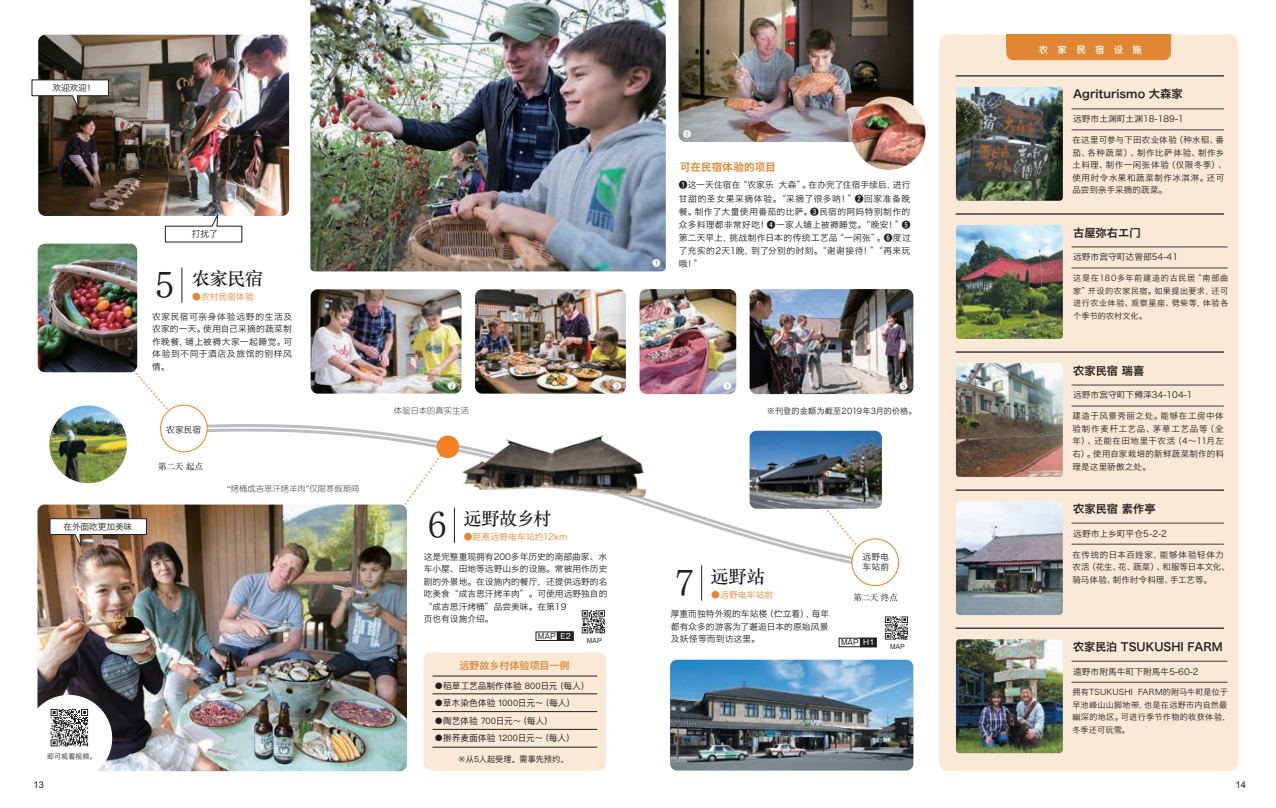
<style>
.page{position:relative;width:1276px;height:808px;background:#fff}
.page>*{position:absolute;margin:0;border:0;box-sizing:border-box;transform-origin:0 0}
.t1{font:37.12px "Tsuku Min Pro L";color:#231f20}
.t2{font:18.12px "ST Songti SC Bold";letter-spacing:-.025em;color:#231f20}
.t3{font:11.25px "Hiragino Sans GB W6";color:#231f20}
.t4{font:10.62px "Hiragino Sans GB W6";letter-spacing:.005em;color:#e18733}
.t5{font:600 10px "Ping Fang SC";color:#e18733}
.t6{font:500 9.38px "Ping Fang SC";letter-spacing:1em;color:#fff}
.t7{font:9.38px "Arial";color:#231f20}
.t8{font:8.75px/12.5px "Hiragino Sans GB W3";color:#231f20}
.t9{font:8.75px "Ping Fang SC";letter-spacing:-.005em;color:#231f20}
.t10{font:8.75px "Hiragino Sans GB W3";letter-spacing:.015em;color:#e18733}
.t11{font:8.75px "Hiragino Sans GB W3";letter-spacing:.02em;color:#231f20}
.t12{font:8.75px "ST Songti SC Regular";letter-spacing:-.035em;color:#231f20}
.t13{font:8.75px "Hiragino Sans GB W3";letter-spacing:-.02em;color:#231f20}
.t14{font:8.5px/12.5px "Hiragino Sans GB W3";letter-spacing:.045em;color:#231f20}
.t15{font:8.5px/12.5px "Hiragino Sans GB W3";letter-spacing:.025em;color:#231f20}
.t16{font:8.12px/12.5px "Hiragino Sans GB W3";letter-spacing:.035em;color:#231f20;text-align:justify}
.t17{font:8.12px "ST Yuanti SC Light";letter-spacing:.035em;color:#231f20}
.t18{font:8.12px "Ping Fang SC";color:#231f20}
.t19{font:500 8.12px "Gothic MB101 Pro";color:#fff}
.t20{font:7.5px "Gothic MB101 Pro";color:#231f20}
.t21{font:6.88px "Hiragino Sans GB W3";letter-spacing:.025em;color:#231f20}
.t22{font:6.25px "Gothic MB101 Pro";color:#231f20}
.s1{font-family:"Gothic MB101 Pro";font-weight:500}
.s2{color:#fff}
</style>
<div class="page">
<svg style="left:169px;top:424px;width:719px;height:163px"></svg>
<svg style="left:397px;top:446px;width:51px;height:69px"></svg>
<img style="left:749px;top:431px;width:133px;height:78px">
<svg style="left:128px;top:365px;width:58px;height:59px"></svg>
<img style="left:38px;top:35px;width:251px;height:181px">
<img style="left:310px;top:0;width:356px;height:271px">
<div style="left:160px;top:405px;width:47px;height:47px;background:#fff;border-radius:50%"></div>
<div style="left:160px;top:405px;width:48px;height:47px;border:1px solid #f58021;border-radius:50%"></div>
<img style="left:38px;top:244px;width:99px;height:128px">
<div style="left:852px;top:539px;width:46px;height:47px;background:#fff;border-radius:50%"></div>
<div style="left:851px;top:538px;width:48px;height:48px;border:1px solid #f58021;border-radius:50%"></div>
<img style="left:37px;top:504px;width:370px;height:267px">
<img style="left:460px;top:394px;width:191px;height:126px">
<div style="left:436px;top:436px;width:23px;height:22px;background:#f58021;border-radius:50%"></div>
<div style="left:939px;top:34px;width:299px;height:737px;background:#fae9d7;border-radius:9px"></div>
<div style="left:1006px;top:34px;width:165px;height:26px;background:#e18733;border-radius:7px"></div>
<div style="left:1006px;top:34px;width:165px;height:15px;background:#e18733"></div>
<img style="left:678px;top:0;width:235px;height:142px">
<img style="left:852px;top:97px;width:73px;height:73px;border-radius:37px">
<svg style="left:31px;top:79px;width:78px;height:31px"></svg>
<svg style="left:165px;top:212px;width:77px;height:30px"></svg>
<svg style="left:582px;top:610px;width:23px;height:23px"></svg>
<svg style="left:885px;top:616px;width:23px;height:24px"></svg>
<hr style="left:955px;top:75px;width:269px;height:2px;background:#3e3e3f">
<hr style="left:1071px;top:109px;width:153px;height:1px;background:#3e3e3f">
<hr style="left:1071px;top:130px;width:153px;height:1px;background:#3e3e3f">
<img style="left:49px;top:405px;width:78px;height:78px;border-radius:39px">
<svg style="left:49px;top:518px;width:98px;height:30px"></svg>
<div style="left:423px;top:652px;width:183px;height:118px;background:#fae9d7;border-radius:7px"></div>
<img style="left:670px;top:660px;width:243px;height:110px">
<hr style="left:182px;top:267px;width:1px;height:36px;background:#231f20">
<hr style="left:454px;top:507px;width:1px;height:36px;background:#231f20">
<hr style="left:701px;top:565px;width:1px;height:35px;background:#231f20">
<img style="left:311px;top:289px;width:150px;height:105px">
<img style="left:639px;top:289px;width:97px;height:105px">
<img style="left:749px;top:289px;width:164px;height:105px">
<img style="left:475px;top:289px;width:151px;height:105px">
<img style="left:956px;top:87px;width:107px;height:114px">
<hr style="left:432px;top:676px;width:165px;height:1px;background:#231f20">
<hr style="left:432px;top:694px;width:165px;height:1px;background:#231f20">
<hr style="left:432px;top:711px;width:165px;height:1px;background:#231f20">
<hr style="left:432px;top:729px;width:165px;height:1px;background:#231f20">
<hr style="left:432px;top:747px;width:165px;height:1px;background:#231f20">
<hr style="left:955px;top:213px;width:269px;height:2px;background:#3e3e3f">
<div style="left:557px;top:632px;width:16px;height:8px;background:#231f20"></div>
<div style="left:536px;top:632px;width:37px;height:9px;border:1px solid #231f20"></div>
<div style="left:860px;top:638px;width:16px;height:9px;background:#231f20"></div>
<div style="left:839px;top:638px;width:37px;height:9px;border:1px solid #231f20"></div>
<hr style="left:955px;top:351px;width:269px;height:2px;background:#3e3e3f">
<hr style="left:1071px;top:385px;width:153px;height:1px;background:#3e3e3f">
<hr style="left:1071px;top:406px;width:153px;height:1px;background:#3e3e3f">
<hr style="left:955px;top:489px;width:269px;height:2px;background:#3e3e3f">
<hr style="left:1071px;top:523px;width:153px;height:1px;background:#3e3e3f">
<hr style="left:1071px;top:544px;width:153px;height:1px;background:#3e3e3f">
<hr style="left:955px;top:627px;width:269px;height:2px;background:#3e3e3f">
<hr style="left:1071px;top:661px;width:156px;height:1px;background:#3e3e3f">
<hr style="left:1071px;top:682px;width:156px;height:1px;background:#3e3e3f">
<img style="left:956px;top:501px;width:107px;height:114px">
<img style="left:956px;top:363px;width:107px;height:114px">
<img style="left:956px;top:225px;width:107px;height:114px">
<hr style="left:1071px;top:247px;width:156px;height:1px;background:#3e3e3f">
<hr style="left:1071px;top:268px;width:156px;height:1px;background:#3e3e3f">
<img style="left:956px;top:639px;width:107px;height:114px">
<div style="left:25px;top:695px;width:87px;height:86px;background:#fff;border-radius:50%"></div>
<svg style="left:51px;top:709px;width:37px;height:37px"></svg>
<p class="t8" style="left:52px;top:81px;width:45px">欢迎欢迎！</p>
<h1 class="t1" style="left:155px;top:251px;width:21px">5</h1>
<p class="t8" style="left:192px;top:227px;width:27px">打扰了</p>
<h2 class="t2" style="left:192px;top:267px;width:73px">农家民宿</h2>
<p class="t10" style="left:192px;top:291px;width:63px">●农村民宿体验</p>
<p class="t8" style="left:152px;top:310px;width:142px;text-align:justify">农家民宿可亲身体验远野的生活及农家的一天。使用自己采摘的蔬菜制作晚餐，铺上被褥大家一起睡觉。可体验到不同于酒店及旅馆的别样风情。</p>
<p class="t13" style="left:63px;top:521px;width:70px">在外面吃更加美味</p>
<p class="t8" style="left:166px;top:423px;width:37px">农家民宿</p>
<p class="t12" style="left:158px;top:460px;width:47px">第二天 起点</p>
<p class="t17" style="left:227px;top:483px;width:134px">“烤桶成吉思汗烤羊肉”仅限寒假期间</p>
<p class="t21" style="left:47px;top:752px;width:51px">即可观看视频。</p>
<p class="t19" style="left:683px;top:127px;width:10px">❺</p>
<p class="t19" style="left:652px;top:256px;width:10px">❶</p>
<p class="t4" style="left:680px;top:160px;width:97px">可在民宿体验的项目</p>
<p class="t8" style="left:679px;top:178px;width:233px;line-height:13.1px;text-align:justify"><span class="s1">❶</span>这一天住宿在“农家乐 大森”。在办完了住宿手续后，进行甘甜的圣女果采摘体验。“采摘了很多呐！”<span class="s1">❷</span>回家准备晚餐。制作了大量使用番茄的比萨。<span class="s1">❸</span>民宿的阿妈特别制作的众多料理都非常好吃！<span class="s1">❹</span>一家人铺上被褥睡觉。“晚安！”<span class="s1">❺</span>第二天早上，挑战制作日本的传统工艺品“一闲张”。<span class="s1">❻</span>度过了充实的2天1晚，到了分别的时刻。“谢谢接待！”“再来玩哦！”</p>
<p class="t19" style="left:448px;top:379px;width:10px">❷</p>
<p class="t19" style="left:613px;top:379px;width:10px">❸</p>
<p class="t19" style="left:723px;top:379px;width:10px">❹</p>
<p class="t19" style="left:899px;top:379px;width:10px">❻</p>
<p class="t17" style="left:394px;top:404px;width:77px">体验日本的真实生活</p>
<p class="t16" style="left:767px;top:405px;width:151px">※刊登的金额为截至2019年3月的价格。</p>
<h1 class="t1" style="left:427px;top:492px;width:21px">6</h1>
<h2 class="t2" style="left:463px;top:507px;width:89px">远野故乡村</h2>
<p class="t10" style="left:464px;top:531px;width:105px">●距离远野电车站约12km</p>
<p class="t8" style="left:424px;top:550px;width:185px">这是完整重现拥有200多年历史的南部曲家、水车小屋、田地等远野山乡的设施。常被用作历史剧的外景地。在设施内的餐厅，还提供远野的名吃美食“成吉思汗烤羊肉”。可使用远野独自的“成吉思汗烤桶”品尝美味。在第19<br>页也有设施介绍。</p>
<h1 class="t1" style="left:675px;top:549px;width:21px">7</h1>
<h2 class="t2" style="left:710px;top:565px;width:56px">远野站</h2>
<p class="t10" style="left:711px;top:589px;width:64px">●远野电车站前</p>
<p class="t8" style="left:671px;top:607px;width:160px">厚重而独特外观的车站楼（伫立着），每年都有众多的游客为了邂逅日本的原始风景</p>
<p class="t20" style="left:538px;top:630px;width:34px">MAP <span class="s2">E2</span></p>
<p class="t22" style="left:587px;top:635px;width:16px">MAP</p>
<p class="t11" style="left:671px;top:633px;width:91px">及妖怪等而到访这里。</p>
<p class="t5" style="left:459px;top:659px;width:111px">远野故乡村体验项目一例</p>
<p class="t9" style="left:434px;top:680px;width:156px">●稻草工艺品制作体验 800日元（每人）</p>
<p class="t9" style="left:434px;top:698px;width:142px">●草木染色体验 1000日元～（每人）</p>
<p class="t9" style="left:434px;top:715px;width:120px">●陶艺体验 700日元～（每人）</p>
<p class="t9" style="left:434px;top:733px;width:142px">●擀荞麦面体验 1200日元～（每人）</p>
<p class="t18" style="left:458px;top:754px;width:112px">※从5人起受理。需事先预约。</p>
<p class="t8" style="left:862px;top:552px;width:28px;line-height:9.9px">远野电车站前</p>
<p class="t12" style="left:853px;top:591px;width:46px">第二天 终点</p>
<p class="t20" style="left:841px;top:636px;width:35px">MAP <span class="s2">H1</span></p>
<p class="t22" style="left:890px;top:641px;width:16px">MAP</p>
<p class="t6" style="left:1039px;top:44px;width:105px">农家民宿设施</p>
<p class="t3" style="left:1073px;top:87px;width:111px">Agriturismo 大森家</p>
<p class="t8" style="left:1073px;top:113px;width:112px">远野市土渊町土渊18-189-1</p>
<p class="t14" style="left:1072px;top:134px;width:156px">在这里可参与下田农业体验（种水稻、番茄、各种蔬菜）、制作比萨体验、制作乡土料理、制作一闲张体验（仅限冬季）、使用时令水果和蔬菜制作冰淇淋。还可品尝到亲手采摘的蔬菜。</p>
<p class="t3" style="left:1073px;top:225px;width:69px">古屋弥右エ门</p>
<p class="t8" style="left:1073px;top:251px;width:106px">远野市宫守町达曾部54-41</p>
<p class="t16" style="left:1073px;top:272px;width:157px">这是在180多年前建造的古民居“南部曲家”开设的农家民宿。如果提出要求，还可进行农业体验、观察星座、劈柴等，体验各个季节的农村文化。</p>
<p class="t3" style="left:1073px;top:363px;width:73px">农家民宿 瑞喜</p>
<p class="t8" style="left:1073px;top:389px;width:121px">远野市宫守町下鳟泽34-104-1</p>
<p class="t14" style="left:1072px;top:410px;width:153px;text-align:justify">建造于风景秀丽之处。能够在工房中体验制作麦秆工艺品、茅草工艺品等（全年）、还能在田地里干农活（4～11月左右）。使用自家栽培的新鲜蔬菜制作的料理是这里骄傲之处。</p>
<p class="t3" style="left:1073px;top:501px;width:84px">农家民宿 素作亭</p>
<p class="t8" style="left:1073px;top:527px;width:95px">远野市上乡町平仓5-2-2</p>
<p class="t15" style="left:1072px;top:548px;width:159px">在传统的日本百姓家，能够体验轻体力农活（花生、花、蔬菜）、和服等日本文化、骑马体验、制作时令料理、手工艺等。</p>
<p class="t3" style="left:1073px;top:639px;width:151px">农家民泊 TSUKUSHI FARM</p>
<p class="t8" style="left:1073px;top:665px;width:127px">遠野市附馬牛町下附馬牛5-60-2</p>
<p class="t16" style="left:1072px;top:686px;width:160px;text-align:left">拥有TSUKUSHI FARM的附马牛町是位于早池峰山山脚地带，也是在远野市内自然最幽深的地区。可进行季节作物的收获体验，冬季还可玩雪。</p>
<p class="t7" style="left:33px;top:779px;width:12px">13</p>
<p class="t7" style="left:1235px;top:779px;width:12px">14</p>
</div>
